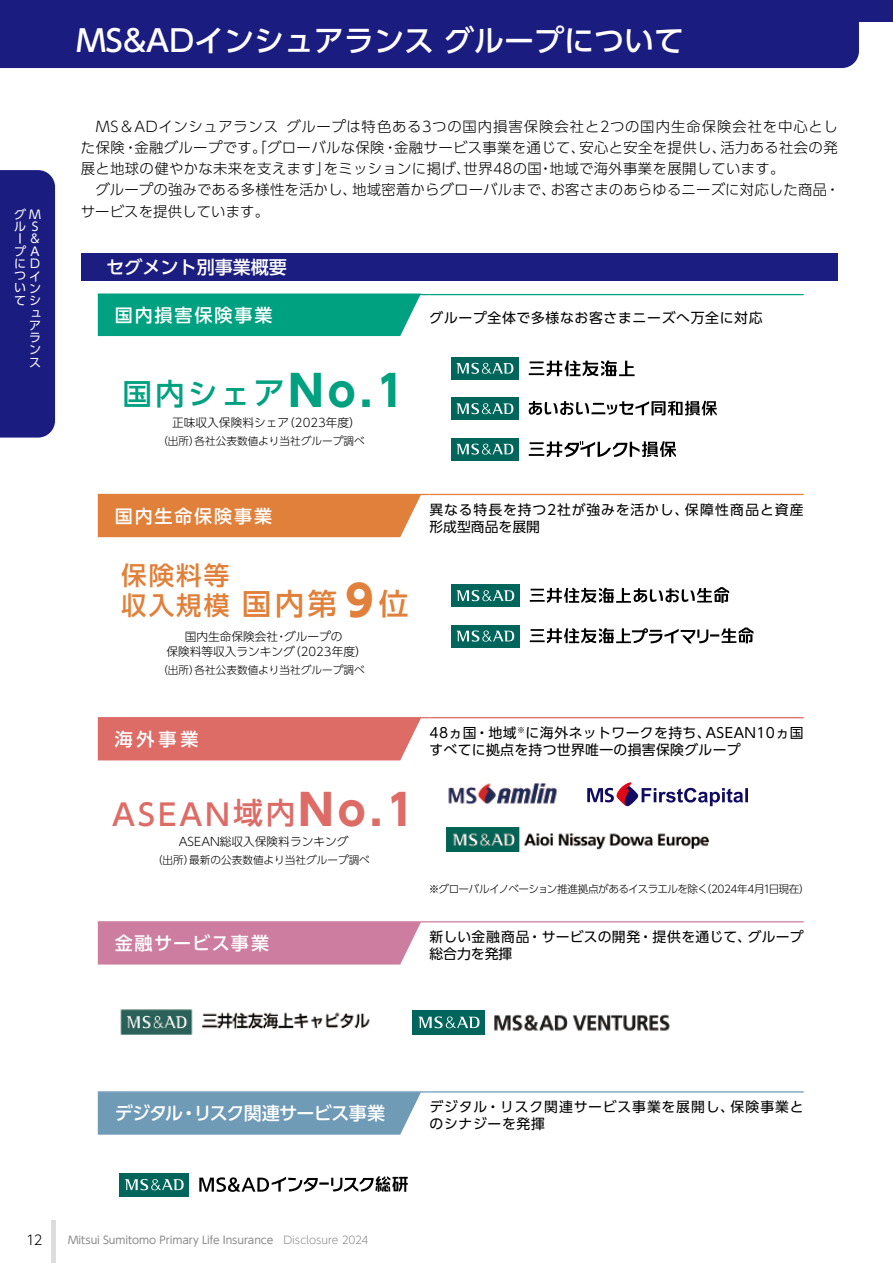
<style>
.page{position:relative;width:893px;height:1263px;background:#fff}
.page>*{position:absolute;margin:0;border:0;box-sizing:border-box;transform-origin:0 0}
.t1{font:500 30px "UD Shin Go Pro";color:#fff}
.t2{font:500 29.7px "UD Shin Go Pro";letter-spacing:.1em;color:#dd6b66}
.t3{font:500 29.7px "UD Shin Go Pro";color:#00a180}
.t4{font:500 25.5px/29.8px "UD Shin Go Pro";letter-spacing:.08em;color:#e0803a}
.t5{font:500 18px "UD Shin Go Pro";letter-spacing:.105em;color:#fff}
.t6{font:500 18px "UD Shin Go Pro";letter-spacing:-.045em;color:#fff}
.t7{font:500 18px "UD Shin Go Pro";color:#fff}
.t8{font:500 18px "UD Shin Go Pro";letter-spacing:.08em;color:#fff}
.t9{font:500 18px "UD Shin Go Pro";letter-spacing:.05em;color:#fff}
.t10{font:300 14.4px/21.3px "UD Shin Go Pro";letter-spacing:.025em;color:#000}
.t11{font:13.8px/17px "UD Shin Go Pro";letter-spacing:.05em;color:#000}
.t12{font:13.8px/17px "UD Shin Go Pro";letter-spacing:.03em;color:#000}
.t13{font:13.8px/17px "UD Shin Go Pro";letter-spacing:.015em;color:#000}
.t14{font:300 13.35px "UD Shin Go Pro";color:#000}
.t15{font:12px/12.3px "UD Shin Go Pro";color:#fff;text-align:right}
.t16{font:300 11.7px/14.9px "UD Shin Go Pro";color:#000;text-align:center}
.t17{font:300 10.65px "UD Shin Go Pro";color:#000}
.t18{font:10.65px "UD Shin Go Pro";letter-spacing:-.005em;color:#898989}
.t19{font:300 10.65px "UD Shin Go Pro";letter-spacing:-.055em;color:#000}
.s1{font-size:31.95px}
.s2{font-weight:700;font-size:42.45px}
.s3{font-size:29.7px}
.s4{font-weight:300}
</style>
<div class="page">
<hr style="left:98px;top:294px;width:331px;height:1px;background:#00a180">
<hr style="left:429px;top:294px;width:375px;height:1px;background:#00a180">
<hr style="left:429px;top:921px;width:375px;height:1px;background:#cd7ea0">
<hr style="left:98px;top:717px;width:331px;height:1px;background:#dd6b66">
<hr style="left:429px;top:717px;width:375px;height:1px;background:#dd6b66">
<hr style="left:98px;top:1091px;width:331px;height:1px;background:#709bb7">
<hr style="left:429px;top:1091px;width:375px;height:1px;background:#709bb7">
<hr style="left:98px;top:494px;width:331px;height:1px;background:#e0803a">
<hr style="left:429px;top:494px;width:375px;height:1px;background:#e0803a">
<hr style="left:98px;top:921px;width:331px;height:1px;background:#cd7ea0">
<div style="left:98px;top:293px;width:323px;height:43px;background:#00a180"></div>
<svg style="left:529px;top:360px;width:106px;height:16px"></svg>
<div style="left:451px;top:357px;width:67px;height:23px;background:#00665b"></div>
<svg style="left:456px;top:363px;width:57px;height:11px"></svg>
<div style="left:451px;top:397px;width:67px;height:23px;background:#00665b"></div>
<svg style="left:456px;top:403px;width:57px;height:11px"></svg>
<svg style="left:529px;top:401px;width:188px;height:14px"></svg>
<div style="left:451px;top:438px;width:67px;height:22px;background:#00665b"></div>
<svg style="left:456px;top:444px;width:57px;height:11px"></svg>
<svg style="left:529px;top:441px;width:147px;height:16px"></svg>
<div style="left:98px;top:495px;width:323px;height:42px;background:#e0803a"></div>
<svg style="left:451px;top:584px;width:278px;height:23px"></svg>
<svg style="left:451px;top:625px;width:302px;height:22px"></svg>
<div style="left:98px;top:718px;width:323px;height:42px;background:#dd6b66"></div>
<img style="left:448px;top:783px;width:109px;height:22px">
<svg style="left:587px;top:782px;width:161px;height:24px"></svg>
<img style="left:446px;top:827px;width:263px;height:24px">
<div style="left:98px;top:922px;width:323px;height:42px;background:#cd7ea0"></div>
<img style="left:120px;top:1009px;width:250px;height:26px">
<div style="left:98px;top:1092px;width:323px;height:43px;background:#709bb7"></div>
<svg style="left:199px;top:1176px;width:209px;height:16px"></svg>
<div style="left:119px;top:1173px;width:70px;height:23px;background:#00665b"></div>
<svg style="left:125px;top:1179px;width:59px;height:11px"></svg>
<div style="left:81px;top:253px;width:757px;height:28px;background:#1c1d81"></div>
<img style="left:494px;top:1014px;width:176px;height:17px">
<svg style="left:413px;top:1034px;width:72px;height:1px"></svg>
<div style="left:413px;top:1010px;width:72px;height:24px;background:#00665b"></div>
<svg style="left:418px;top:1016px;width:61px;height:12px"></svg>
<div style="left:0;top:170px;width:55px;height:268px;background:#1b1c80"></div>
<div style="left:0;top:0;width:893px;height:21px;background:#1b1c80"></div>
<div style="left:0;top:21px;width:859px;height:47px;background:#1b1c80"></div>
<hr style="left:51px;top:1220px;width:4px;height:43px;background:#dcdddd">
<p class="t15" style="left:14px;top:208px;width:28px">グ M<br>S<br>&amp;<br>プ Aに Dつイいンてシュ<br>ア<br>ラ<br>ン<br>ス</p>
<p class="t15" style="left:14px;top:220px;width:13px;text-align:left">ルー</p>
<h1 class="t1" style="left:77px;top:16px;width:609px">MS&amp;ADインシュアランス グループについて</h1>
<p class="t10" style="left:81px;top:115px;width:760px">　MS＆ADインシュアランス グループは特色ある3つの国内損害保険会社と2つの国内生命保険会社を中心とした保険・金融グループです。「グローバルな保険・金融サービス事業を通じて、安心と安全を提供し、活力ある社会の発展と地球の健やかな未来を支えます」をミッションに掲げ、世界48の国・地域で海外事業を展開しています。<br>　グループの強みである多様性を活かし、地域密着からグローバルまで、お客さまのあらゆるニーズに対応した商品・サービスを提供しています。</p>
<p class="t7" style="left:106px;top:252px;width:182px">セグメント別事業概要</p>
<p class="t5" style="left:115px;top:300px;width:159px">国内損害保険事業</p>
<p class="t11" style="left:429px;top:309px;width:335px">グループ全体で多様なお客さまニーズへ万全に対応</p>
<h2 class="t3" style="left:122px;top:370px;width:284px">国内シェ<span class="s1">ア</span><span class="s2">No.1</span></h2>
<p class="t16" style="left:172px;top:415px;width:190px">正味収入保険料シェア（2023年度）</p>
<p class="t17" style="left:157px;top:433px;width:209px">（出所）各社公表数値より当社グループ調べ</p>
<p class="t5" style="left:115px;top:501px;width:159px">国内生命保険事業</p>
<p class="t11" style="left:429px;top:500px;width:376px">異なる特長を持つ2社が強みを活かし、保障性商品と資産形成型商品を展開</p>
<h3 class="t4" style="left:121px;top:560px;width:289px">保険料等<br>収入規模 <span class="s3">国内第</span> <span class="s2">9</span><span class="s3">位</span></h3>
<p class="t16" style="left:166px;top:628px;width:202px">国内生命保険会社・グループの<br>保険料等収入ランキング（2023年度）</p>
<p class="t17" style="left:157px;top:661px;width:209px">（出所）各社公表数値より当社グループ調べ</p>
<p class="t9" style="left:115px;top:725px;width:85px">海外事業</p>
<p class="t12" style="left:429px;top:724px;width:376px">48ヵ国・地域<sup>※</sup>に海外ネットワークを持ち、ASEAN10ヵ国すべてに拠点を持つ世界唯一の損害保険グループ</p>
<h2 class="t2" style="left:112px;top:791px;width:304px">ASEAN域内<span class="s2">No.1</span></h2>
<p class="t16" style="left:179px;top:834px;width:171px">ASEAN総収入保険料ランキング</p>
<p class="t17" style="left:152px;top:851px;width:219px">（出所）最新の公表数値より当社グループ調べ</p>
<p class="t19" style="left:429px;top:880px;width:383px">※ グローバルイノベーション推進拠点があるイスラエルを除く（2024年4月1日現在）</p>
<p class="t8" style="left:115px;top:929px;width:156px">金融サービス事業</p>
<p class="t13" style="left:429px;top:928px;width:376px">新しい金融商品・サービスの開発・提供を通じて、グループ総合力を発揮</p>
<p class="t6" style="left:115px;top:1099px;width:272px">デジタル・リスク関連サービス事業</p>
<p class="t11" style="left:429px;top:1098px;width:376px">デジタル・リスク関連サービス事業を展開し、保険事業とのシナジーを発揮</p>
<p class="t14" style="left:26px;top:1229px;width:18px">12</p>
<p class="t18" style="left:68px;top:1231px;width:302px">Mitsui Sumitomo Primary Life Insurance <span class="s4">Disclosure 2024</span></p>
</div>
